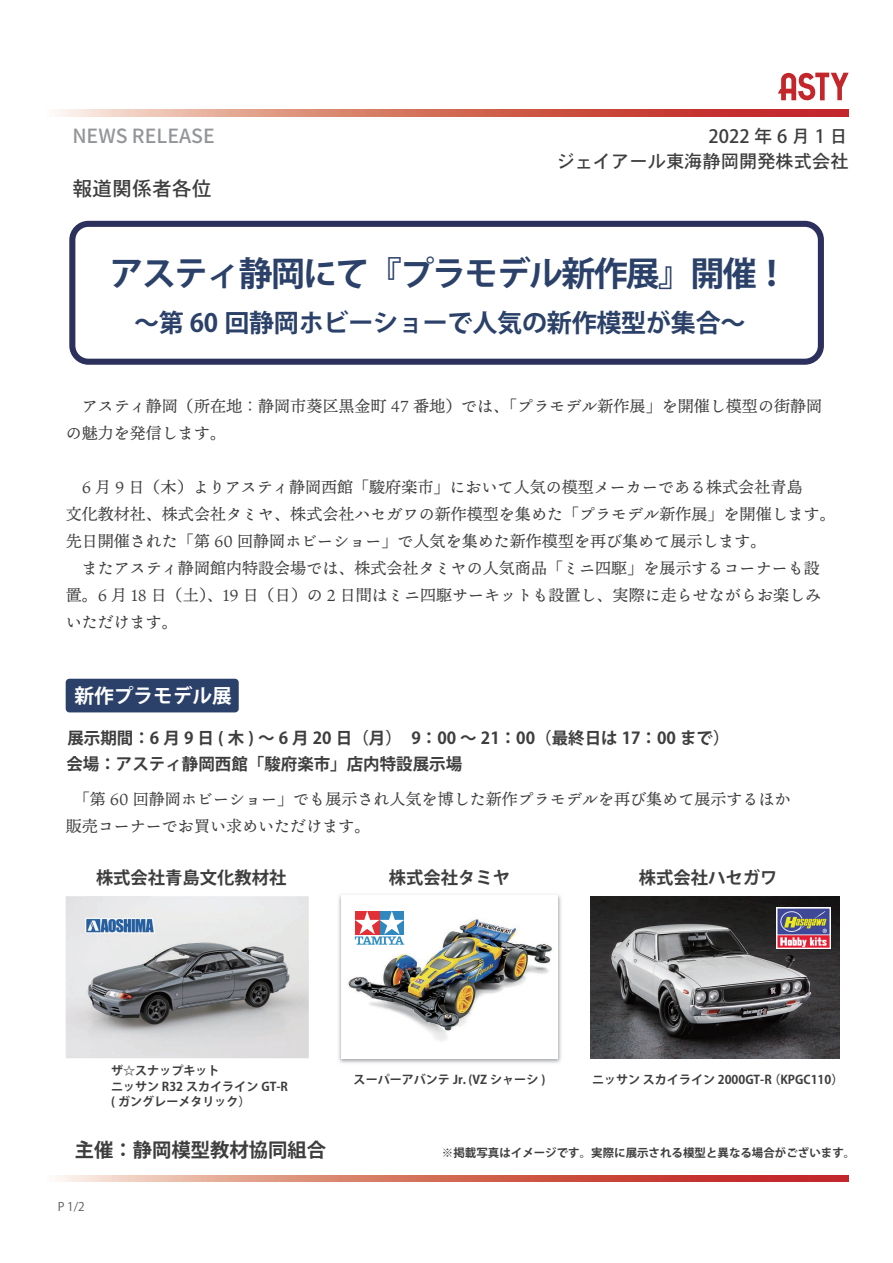
<style>
.page{position:relative;width:893px;height:1263px;background:#fff}
.page>*{position:absolute;margin:0;border:0;box-sizing:border-box;transform-origin:0 0}
.t1{font:700 33.9px "Koz Go Pro";letter-spacing:-.05em;color:#2b4169}
.t2{font:700 25.05px "Koz Go Pro";letter-spacing:-.01em;color:#2b4169}
.t3{font:19.95px "Heisei Kaku Go Std N W5";color:#3e3e3f}
.t4{font:700 19.65px "Koz Go Pro";color:#fff}
.t5{font:500 19.5px "Source Han Sans";color:#939598}
.t6{font:700 19.35px "Koz Go Pro";color:#3e3e3f}
.t7{font:18.3px "Heisei Kaku Go Std N W5";color:#3e3e3f}
.t8{font:18.3px "Heisei Kaku Go Std N W5";letter-spacing:.25em;color:#3e3e3f}
.t9{font:700 17.25px "Koz Go Pro";color:#3e3e3f}
.t10{font:700 16.5px/26.7px "Koz Go Pro";color:#3e3e3f}
.t11{font:16.05px/27px "Ten Mincho Text";color:#3e3e3f}
.t12{font:700 12px/15.6px "Koz Go Pro";color:#3e3e3f}
.t13{font:11.85px "Koz Go Pr 6 N";color:#57585a}
.t14{font:700 11.55px "Koz Go Pro";color:#3e3e3f}
</style>
<div class="page">
<svg style="left:778px;top:73px;width:71px;height:28px"></svg>
<svg style="left:59px;top:109px;width:790px;height:7px;background:#d57264"></svg>
<svg style="left:59px;top:1175px;width:790px;height:7px;background:#d57264"></svg>
<div style="left:69px;top:221px;width:755px;height:144px;border:6px solid #2c305c;border-radius:16px"></div>
<div style="left:66px;top:679px;width:173px;height:33px;background:#2b4169;border-radius:4px"></div>
<img style="left:590px;top:896px;width:249px;height:162px">
<img style="left:777px;top:907px;width:54px;height:41px">
<img style="left:66px;top:896px;width:243px;height:162px">
<img style="left:86px;top:896px;width:69px;height:64px">
<img style="left:338px;top:894px;width:223px;height:169px">
<img style="left:341px;top:896px;width:217px;height:162px">
<svg style="left:355px;top:911px;width:49px;height:34px"></svg>
<p class="t5" style="left:72px;top:125px;width:144px">NEWS RELEASE</p>
<p class="t3" style="left:72px;top:178px;width:141px">報道関係者各位</p>
<p class="t8" style="left:709px;top:126px;width:141px">2022年6月1日</p>
<p class="t7" style="left:556px;top:150px;width:294px">ジェイアール東海静岡開発株式会社</p>
<h1 class="t1" style="left:110px;top:252px;width:681px">アスティ静岡にて『プラモデル新作展』開催！</h1>
<h2 class="t2" style="left:134px;top:307px;width:613px">～第 60 回静岡ホビーショーで人気の新作模型が集合～</h2>
<p class="t11" style="left:66px;top:393px;width:758px">　アスティ静岡（所在地：静岡市葵区黒金町 47 番地）では、「プラモデル新作展」を開催し模型の街静岡の魅力を発信します。</p>
<p class="t11" style="left:66px;top:474px;width:772px">　6 月 9 日（木）よりアスティ静岡西館「駿府楽市」において人気の模型メーカーである株式会社青島<br>文化教材社、株式会社タミヤ、株式会社ハセガワの新作模型を集めた「プラモデル新作展」を開催します。先日開催された「第 60 回静岡ホビーショー」で人気を集めた新作模型を再び集めて展示します。<br>　またアスティ静岡館内特設会場では、株式会社タミヤの人気商品「ミニ四駆」を展示するコーナーも設置。6 月 18 日（土）、19 日（日）の 2 日間はミニ四駆サーキットも設置し、実際に走らせながらお楽しみいただけます。</p>
<p class="t4" style="left:74px;top:683px;width:159px">新作プラモデル展</p>
<p class="t10" style="left:66px;top:725px;width:665px">展示期間：6 月 9 日 ( 木 ) ～ 6 月 20 日（月） 9：00 ～ 21：00（最終日は 17：00 まで）会場：アスティ静岡西館「駿府楽市」店内特設展示場</p>
<p class="t11" style="left:66px;top:786px;width:726px">　「第 60 回静岡ホビーショー」でも展示され人気を博した新作プラモデルを再び集めて展示するほか販売コーナーでお買い求めいただけます。</p>
<p class="t9" style="left:96px;top:866px;width:192px">株式会社青島文化教材社</p>
<p class="t9" style="left:389px;top:866px;width:123px">株式会社タミヤ</p>
<p class="t9" style="left:639px;top:866px;width:140px">株式会社ハセガワ</p>
<p class="t12" style="left:111px;top:1064px;width:178px">ザ☆スナップキット<br>ニッサン R32 スカイライン GT-R ( ガングレーメタリック）</p>
<p class="t6" style="left:75px;top:1137px;width:253px">主催：静岡模型教材協同組合</p>
<p class="t13" style="left:58px;top:1200px;width:29px">P 1/2</p>
<p class="t12" style="left:354px;top:1072px;width:193px">スーパーアバンテ Jr. (VZ シャーシ )</p>
<p class="t12" style="left:592px;top:1072px;width:253px">ニッサン スカイライン 2000GT-R （KPGC110）</p>
<p class="t14" style="left:442px;top:1145px;width:415px">※掲載写真はイメージです。実際に展示される模型と異なる場合がございます。</p>
</div>
